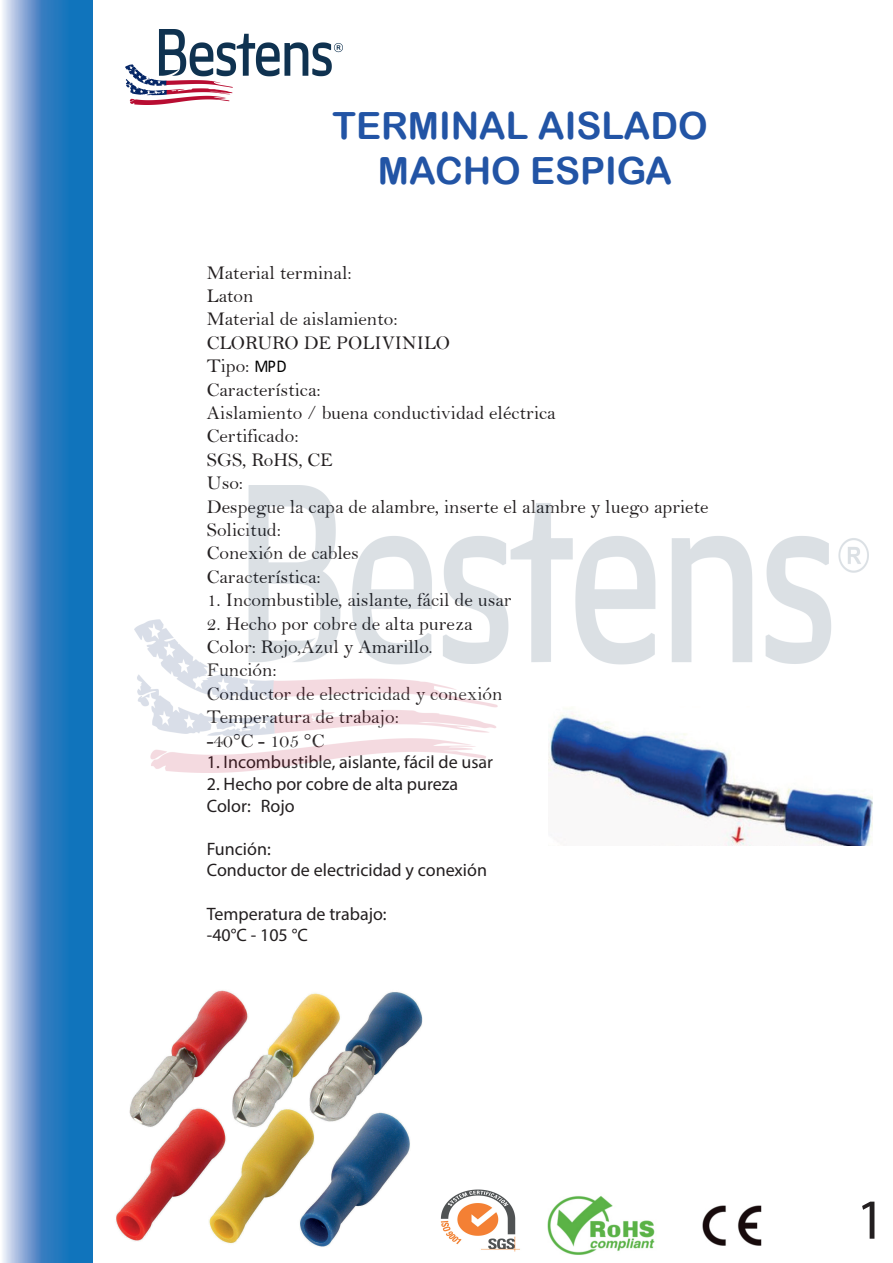
<style>
.page{position:relative;width:893px;height:1263px;background:#fff}
.page>*{position:absolute;margin:0;border:0;box-sizing:border-box;transform-origin:0 0}
.t1{font:57px "Myriad Pro";color:#231f20}
.t2{font:37.5px/45px "Arial Rounded MT Bold";color:#2254a5;text-align:center}
.t3{font:19.5px/23.4px "Bell";color:#231f20}
.t4{font:18px/21.6px "Myriad Pro";color:#231f20}
.s1{font-family:"Calibri";font-size:18.15px;color:#000001}
</style>
<div class="page">
<svg style="left:2px;top:0;width:90px;height:1263px;background:#5392ca"></svg>
<img style="left:126px;top:30px;width:216px;height:75px">
<img style="left:440px;top:1189px;width:80px;height:63px">
<img style="left:547px;top:1196px;width:215px;height:59px">
<img style="left:134px;top:485px;width:735px;height:287px">
<img style="left:549px;top:706px;width:323px;height:139px">
<img style="left:116px;top:990px;width:307px;height:257px">
<h2 class="t2" style="left:333px;top:103px;width:377px">TERMINAL AISLADO<br>MACHO ESPIGA</h2>
<p class="t3" style="left:207px;top:261px;width:503px">Material terminal:<br>Laton<br>Material de aislamiento:<br>CLORURO DE POLIVINILO<br>Tipo: <span class="s1">MPD<br></span>Característica:<br>Aislamiento / buena conductividad eléctrica<br>Certificado:<br>SGS, RoHS, CE<br>Uso:<br>Despegue la capa de alambre, inserte el alambre y luego apriete<br>Solicitud:<br>Conexión de cables<br>Característica:</p>
<p class="t3" style="left:207px;top:588px;width:306px">1. Incombustible, aislante, fácil de usar</p>
<p class="t3" style="left:207px;top:612px;width:297px">2. Hecho por cobre de alta pureza<br>Color: Rojo,Azul y Amarillo.<br>Función:<br>Conductor de electricidad y conexión<br>Temperatura de trabajo:<br>-40°C - 105 °C</p>
<p class="t4" style="left:207px;top:751px;width:288px">1. Incombustible, aislante, fácil de usar</p>
<p class="t4" style="left:207px;top:773px;width:253px">2. Hecho por cobre de alta pureza<br>Color: Rojo</p>
<p class="t4" style="left:207px;top:837px;width:282px">Función:<br>Conductor de electricidad y conexión</p>
<p class="t4" style="left:207px;top:902px;width:181px">Temperatura de trabajo: -40°C - 105 °C</p>
<h1 class="t1" style="left:861px;top:1184px;width:20px">1</h1>
</div>
